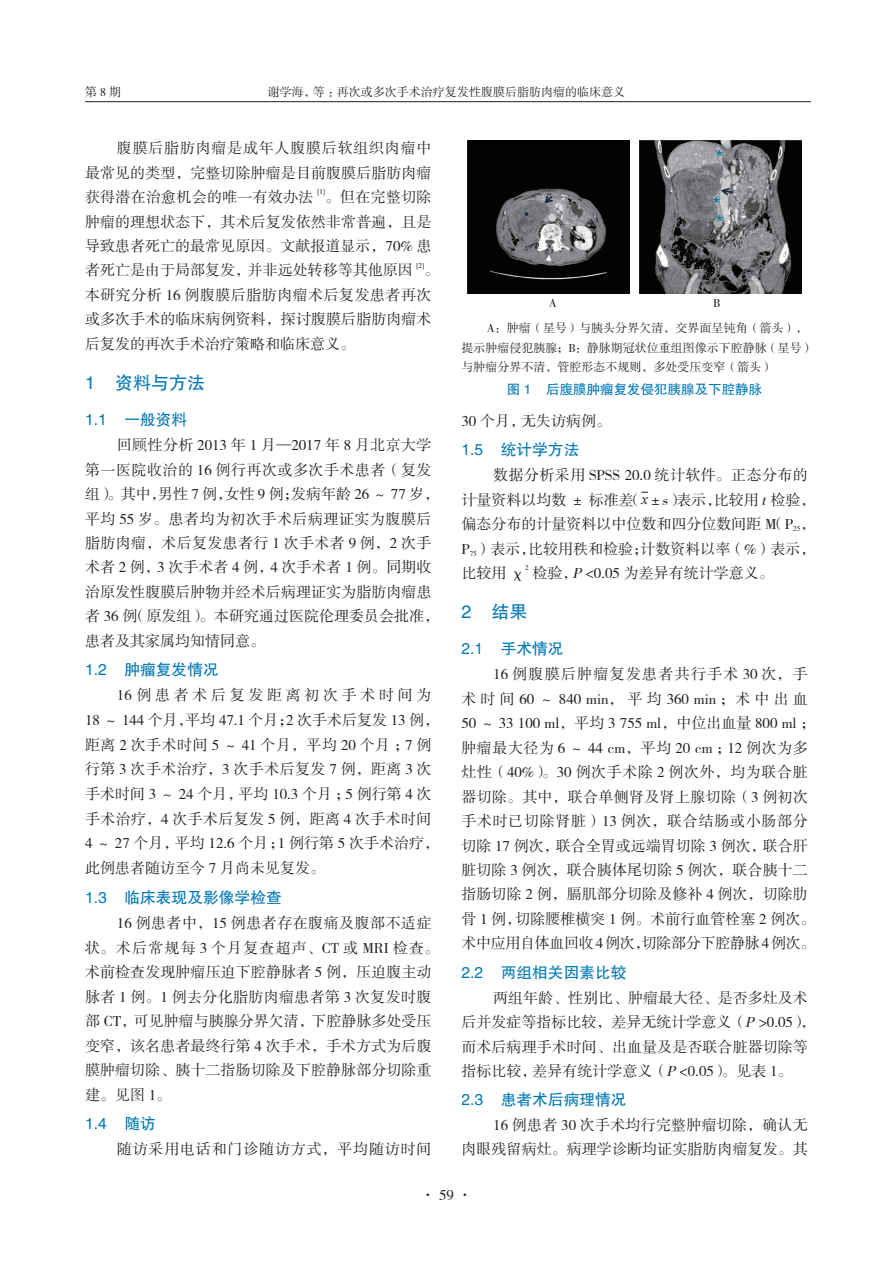
<style>
.page{position:relative;width:893px;height:1263px;background:#fff}
.page>*{position:absolute;margin:0;border:0;box-sizing:border-box;transform-origin:0 0}
.表注_居中{font:21px "FZHTK GBK1 0";color:#0078b6}
._1标题{font:18px "FZHTK GBK1 0";color:#0078b6}
._2标题{font:15.75px "FZHTK GBK1 0";color:#0078b6}
.全文段路样式{font:15px/24.5px "FZSSK GBK1 0";letter-spacing:.005em;color:#231f20}
.全文段路样式-2{font:15px "FZSSK GBK1 0";letter-spacing:.055em;color:#231f20}
._4中文标题_1{font:13.5px "FZHTK GBK1 0";color:#0078b6}
.表注_正文{font:12px/19.5px "FZSSK GBK1 0";color:#231f20}
.书眉{font:12px "FZSSK GBK1 0";color:#231f20}
.表注居中{font:12px "FZSSK GBK1 0";color:#231f20}
.全文段路样式-3{font:7.2px "FZSSK GBK1 0";color:#231f20}
.s1{font-family:"Times New Roman";font-style:italic}
.s2{font-style:italic}
</style>
<div class="page">
<hr style="left:85px;top:101px;width:726px;height:1px;background:#231f20">
<img style="left:640px;top:140px;width:161px;height:153px">
<img style="left:468px;top:140px;width:162px;height:153px">
<p class="表注_正文" style="left:85px;top:83px;width:37px">第8期</p>
<p class="书眉" style="left:268px;top:86px;width:359px">谢学海，等：再次或多次手术治疗复发性腹膜后脂肪肉瘤的临床意义</p>
<p class="全文段路样式" style="left:85px;top:137px;width:348px;text-align:justify;text-indent:32px">腹膜后脂肪肉瘤是成年人腹膜后软组织肉瘤中最常见的类型，完整切除肿瘤是目前腹膜后脂肪肉瘤获得潜在治愈机会的唯一有效办法</p>
<p class="全文段路样式-3" style="left:317px;top:188px;width:9px">[1]</p>
<p class="全文段路样式" style="left:85px;top:186px;width:348px;text-align:justify;text-indent:240px">。但在完整切除肿瘤的理想状态下，其术后复发依然非常普遍，且是导致患者死亡的最常见原因。文献报道显示，70% 患者死亡是由于局部复发，并非远处转移等其他原因</p>
<p class="全文段路样式-3" style="left:417px;top:261px;width:9px">[2]</p>
<p class="全文段路样式" style="left:85px;top:259px;width:356px;text-indent:339px">。本研究分析 16 例腹膜后脂肪肉瘤术后复发患者再次或多次手术的临床病例资料，探讨腹膜后脂肪肉瘤术后复发的再次手术治疗策略和临床意义。</p>
<p class="_1标题" style="left:85px;top:372px;width:121px">1 资料与方法</p>
<p class="_2标题" style="left:85px;top:411px;width:104px">1.1 一般资料</p>
<p class="全文段路样式" style="left:85px;top:434px;width:356px;text-indent:32px">回顾性分析 2013 年 1 月—2017 年 8 月北京大学第一医院收治的 16 例行再次或多次手术患者（复发组）。其中，男性 7 例，女性 9 例；发病年龄 26 ～ 77 岁，平均 55 岁。患者均为初次手术后病理证实为腹膜后脂肪肉瘤，术后复发患者行 1 次手术者 9 例，2 次手术者 2 例，3 次手术者 4 例，4 次手术者 1 例。同期收治原发性腹膜后肿物并经术后病理证实为脂肪肉瘤患者 36 例（原发组）。本研究通过医院伦理委员会批准，患者及其家属均知情同意。</p>
<p class="_2标题" style="left:85px;top:661px;width:135px">1.2 肿瘤复发情况</p>
<p class="全文段路样式" style="left:85px;top:684px;width:356px;text-indent:32px">16例患者术后复发距离初次手术时间为<br>18 ～ 144 个月，平均 47.1 个月；2 次手术后复发 13 例，距离 2 次手术时间 5 ～ 41 个月，平均 20 个月；7 例行第 3 次手术治疗，3 次手术后复发 7 例，距离 3 次手术时间 3 ～ 24 个月，平均 10.3 个月；5 例行第 4 次手术治疗，4 次手术后复发 5 例，距离 4 次手术时间<br>4 ～ 27 个月，平均 12.6 个月；1 例行第 5 次手术治疗，此例患者随访至今 7 月尚未见复发。</p>
<p class="_2标题" style="left:85px;top:888px;width:198px">1.3 临床表现及影像学检查</p>
<p class="全文段路样式" style="left:85px;top:911px;width:355px;text-indent:32px">16 例患者中，15 例患者存在腹痛及腹部不适症状。术后常规每 3 个月复查超声、CT 或 MRI 检查。术前检查发现肿瘤压迫下腔静脉者 5 例，压迫腹主动脉者 1 例。1 例去分化脂肪肉瘤患者第 3 次复发时腹部 CT，可见肿瘤与胰腺分界欠清，下腔静脉多处受压变窄，该名患者最终行第 4 次手术，手术方式为后腹膜肿瘤切除、胰十二指肠切除及下腔静脉部分切除重建。见图 1。</p>
<p class="_2标题" style="left:85px;top:1115px;width:72px">1.4 随访</p>
<p class="全文段路样式-2" style="left:117px;top:1141px;width:316px">随访采用电话和门诊随访方式，平均随访时间</p>
<p class="表注_居中" style="left:716px;top:146px;width:10px">*</p>
<p class="表注_居中" style="left:712px;top:194px;width:10px">*</p>
<p class="表注_居中" style="left:716px;top:211px;width:10px">*</p>
<p class="表注居中" style="left:549px;top:297px;width:9px">A</p>
<p class="表注居中" style="left:713px;top:297px;width:9px">B</p>
<p class="表注_正文" style="left:461px;top:319px;width:354px;text-indent:26px">A：肿瘤（星号）与胰头分界欠清，交界面呈钝角（箭头），提示肿瘤侵犯胰腺；B：静脉期冠状位重组图像示下腔静脉（星号）与肿瘤分界不清，管腔形态不规则，多处受压变窄（箭头）</p>
<p class="_4中文标题_1" style="left:507px;top:382px;width:257px">图 1 后腹膜肿瘤复发侵犯胰腺及下腔静脉</p>
<p class="全文段路样式" style="left:461px;top:409px;width:151px">30 个月，无失访病例。</p>
<p class="_2标题" style="left:461px;top:441px;width:120px">1.5 统计学方法</p>
<p class="全文段路样式" style="left:461px;top:464px;width:356px;text-indent:32px">数据分析采用 SPSS 20.0 统计软件。正态分布的计量资料以均数 ± 标准差（<span class="s1">x</span>±<span class="s2">s</span>）表示，比较用 <span class="s2">t</span>检验，偏态分布的计量资料以中位数和四分位数间距 M（P<sub>25</sub>，<br>P<sub>75</sub>）表示，比较用秩和检验；计数资料以率（%）表示，比较用 χ</p>
<p class="全文段路样式-3" style="left:525px;top:564px;width:5px">2</p>
<p class="全文段路样式" style="left:532px;top:561px;width:243px">检验，<span class="s2">P</span>&lt;0.05 为差异有统计学意义。</p>
<p class="_1标题" style="left:461px;top:602px;width:67px">2 结果</p>
<p class="_2标题" style="left:461px;top:640px;width:104px">2.1 手术情况</p>
<p class="全文段路样式" style="left:461px;top:663px;width:356px;text-indent:32px">16 例腹膜后肿瘤复发患者共行手术 30 次，手术时间60～840min，平均360min；术中出血<br>50 ～ 33 100 ml，平均 3 755 ml，中位出血量 800 ml ；肿瘤最大径为 6 ～ 44 cm，平均 20 cm ；12 例次为多灶性（40%）。30 例次手术除 2 例次外，均为联合脏器切除。其中，联合单侧肾及肾上腺切除（3 例初次手术时已切除肾脏）13 例次，联合结肠或小肠部分切除 17 例次，联合全胃或远端胃切除 3 例次，联合肝脏切除 3 例次，联合胰体尾切除 5 例次，联合胰十二指肠切除 2 例，膈肌部分切除及修补 4 例次，切除肋骨 1 例，切除腰椎横突 1 例。术前行血管栓塞 2 例次。术中应用自体血回收 4 例次，切除部分下腔静脉 4 例次。</p>
<p class="_2标题" style="left:461px;top:963px;width:167px">2.2 两组相关因素比较</p>
<p class="全文段路样式" style="left:461px;top:986px;width:356px;text-indent:32px">两组年龄、性别比、肿瘤最大径、是否多灶及术后并发症等指标比较，差异无统计学意义（<span class="s2">P</span>&gt;0.05），而术后病理手术时间、出血量及是否联合脏器切除等指标比较，差异有统计学意义（<span class="s2">P</span>&lt;0.05）。见表 1。</p>
<p class="_2标题" style="left:461px;top:1091px;width:167px">2.3 患者术后病理情况</p>
<p class="全文段路样式" style="left:461px;top:1113px;width:348px;text-align:right">16 例患者 30 次手术均行完整肿瘤切除，确认无<br>肉眼残留病灶。病理学诊断均证实脂肪肉瘤复发。其</p>
<p class="全文段路样式" style="left:420px;top:1183px;width:54px">· 59 ·</p>
</div>
